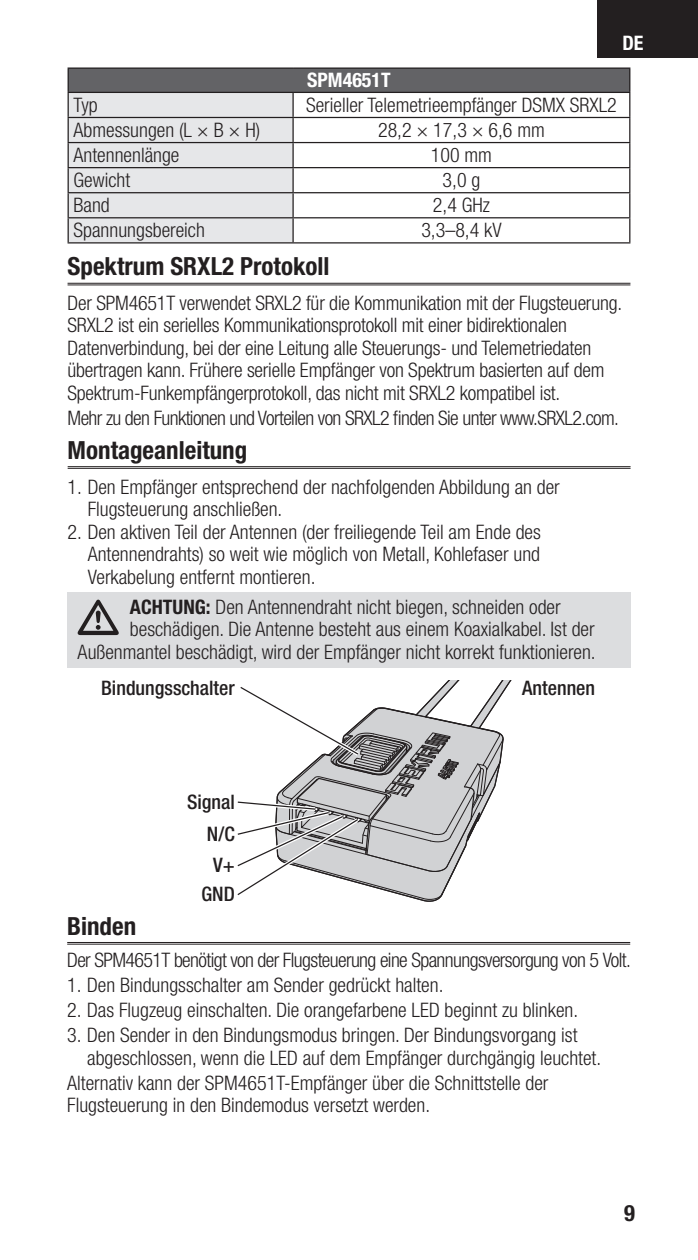
<style>
.page{position:relative;width:698px;height:1260px;background:#fff}
.page>*{position:absolute;margin:0;border:0;box-sizing:border-box;transform-origin:0 0}
.t1{font:700 condensed 25px "Helvetica Neue LT Std";color:#231f20}
.t2{font:700 condensed 22.5px "Helvetica Neue LT Std";color:#231f20}
.t3{font:300 condensed 20px/22.5px "Helvetica Neue LT Std";color:#231f20}
.t4{font:300 condensed 20px "Helvetica Neue LT Std";letter-spacing:-.03em;color:#231f20}
.t5{font:500 condensed 20px/31.5px "Helvetica Neue LT Std";color:#231f20;text-align:right}
.t6{font:700 condensed 20px "Helvetica Neue LT Std";color:#fff}
.s1{font-weight:700}
</style>
<div class="page">
<div style="left:597px;top:0;width:101px;height:57px;background:#231f20"></div>
<div style="left:67px;top:593px;width:563px;height:75px;background:#dcdddf"></div>
<hr style="left:68px;top:283px;width:562px;height:1px;background:#231f20">
<hr style="left:68px;top:285px;width:562px;height:1px;background:#231f20">
<hr style="left:68px;top:466px;width:562px;height:1px;background:#231f20">
<hr style="left:68px;top:468px;width:562px;height:1px;background:#231f20">
<svg style="left:78px;top:600px;width:41px;height:35px"></svg>
<hr style="left:67px;top:942px;width:563px;height:1px;background:#231f20">
<hr style="left:67px;top:944px;width:563px;height:1px;background:#231f20">
<div style="left:68px;top:68px;width:561px;height:24px;background:#636366"></div>
<hr style="left:68px;top:68px;width:225px;height:1px;background:#231f20">
<hr style="left:293px;top:68px;width:337px;height:1px;background:#231f20">
<hr style="left:293px;top:92px;width:337px;height:1px;background:#231f20">
<hr style="left:292px;top:93px;width:2px;height:24px;background:#231f20">
<hr style="left:293px;top:117px;width:337px;height:1px;background:#231f20">
<hr style="left:292px;top:118px;width:2px;height:24px;background:#231f20">
<hr style="left:293px;top:142px;width:337px;height:1px;background:#231f20">
<hr style="left:292px;top:143px;width:2px;height:24px;background:#231f20">
<hr style="left:293px;top:167px;width:337px;height:1px;background:#231f20">
<hr style="left:292px;top:168px;width:2px;height:24px;background:#231f20">
<hr style="left:293px;top:192px;width:337px;height:1px;background:#231f20">
<hr style="left:292px;top:193px;width:2px;height:24px;background:#231f20">
<svg style="left:68px;top:69px;width:225px;height:173px;background:#c7c8ca"></svg>
<hr style="left:293px;top:217px;width:337px;height:1px;background:#231f20">
<hr style="left:292px;top:218px;width:2px;height:24px;background:#231f20">
<svg style="left:629px;top:69px;width:1px;height:173px"></svg>
<hr style="left:68px;top:242px;width:562px;height:2px;background:#231f20">
<svg style="left:237px;top:680px;width:275px;height:222px"></svg>
<p class="t6" style="left:307px;top:73px;width:85px">SPM4651T</p>
<p class="t6" style="left:622px;top:35px;width:23px">DE</p>
<p class="t3" style="left:74px;top:96px;width:26px">Typ</p>
<p class="t3" style="left:306px;top:96px;width:312px">Serieller Telemetrieempfänger DSMX SRXL2</p>
<p class="t3" style="left:74px;top:121px;width:188px">Abmessungen (L × B × H)</p>
<p class="t3" style="left:378px;top:121px;width:168px">28,2 × 17,3 × 6,6 mm</p>
<p class="t3" style="left:74px;top:146px;width:107px">Antennenlänge</p>
<p class="t3" style="left:431px;top:146px;width:63px">100 mm</p>
<p class="t3" style="left:74px;top:171px;width:58px">Gewicht</p>
<p class="t3" style="left:442px;top:171px;width:39px">3,0 g</p>
<p class="t3" style="left:74px;top:196px;width:38px">Band</p>
<p class="t3" style="left:433px;top:196px;width:58px">2,4 GHz</p>
<p class="t3" style="left:74px;top:221px;width:133px">Spannungsbereich</p>
<p class="t3" style="left:421px;top:221px;width:82px">3,3–8,4 kV</p>
<p class="t1" style="left:68px;top:257px;width:263px">Spektrum SRXL2 Protokoll</p>
<p class="t3" style="left:67px;top:293px;width:556px">Der SPM4651T verwendet SRXL2 für die Kommunikation mit der Flugsteuerung.<br>SRXL2 ist ein serielles Kommunikationsprotokoll mit einer bidirektionalen Datenverbindung, bei der eine Leitung alle Steuerungs- und Telemetriedaten übertragen kann. Frühere serielle Empfänger von Spektrum basierten auf dem Spektrum-Funkempfängerprotokoll, das nicht mit SRXL2 kompatibel ist.</p>
<p class="t4" style="left:67px;top:410px;width:553px">Mehr zu den Funktionen und Vorteilen von SRXL2 finden Sie unter www.SRXL2.com.</p>
<p class="t1" style="left:68px;top:441px;width:181px">Montageanleitung</p>
<p class="t3" style="left:88px;top:477px;width:473px;text-indent:-20px">1. Den Empfänger entsprechend der nachfolgenden Abbildung an der<br>Flugsteuerung anschließen.</p>
<p class="t3" style="left:88px;top:522px;width:454px;text-align:justify;text-indent:-20px">2. Den aktiven Teil der Antennen (der freiliegende Teil am Ende des Antennendrahts) so weit wie möglich von Metall, Kohlefaser und Verkabelung entfernt montieren.</p>
<p class="t3" style="left:130px;top:597px;width:432px"><span class="s1">ACHTUNG:</span> Den Antennendraht nicht biegen, schneiden oder</p>
<p class="t3" style="left:130px;top:620px;width:466px">beschädigen. Die Antenne besteht aus einem Koaxialkabel. Ist der</p>
<p class="t3" style="left:78px;top:642px;width:519px">Außenmantel beschädigt, wird der Empfänger nicht korrekt funktionieren.</p>
<p class="t5" style="left:101px;top:674px;width:135px">Bindungsschalter</p>
<p class="t5" style="left:522px;top:674px;width:74px">Antennen</p>
<p class="t5" style="left:187px;top:788px;width:49px">Signal<br>N/C<br>V+</p>
<p class="t5" style="left:201px;top:880px;width:35px">GND</p>
<p class="t1" style="left:67px;top:917px;width:70px">Binden</p>
<p class="t4" style="left:67px;top:953px;width:565px">Der SPM4651T benötigt von der Flugsteuerung eine Spannungsversorgung von 5 Volt.</p>
<p class="t3" style="left:67px;top:976px;width:378px">1. Den Bindungsschalter am Sender gedrückt halten.</p>
<p class="t3" style="left:67px;top:1001px;width:512px">2. Das Flugzeug einschalten. Die orangefarbene LED beginnt zu blinken.</p>
<p class="t3" style="left:87px;top:1026px;width:515px;text-indent:-20px">3. Den Sender in den Bindungsmodus bringen. Der Bindungsvorgang ist abgeschlossen, wenn die LED auf dem Empfänger durchgängig leuchtet.</p>
<p class="t3" style="left:67px;top:1073px;width:482px">Alternativ kann der SPM4651T-Empfänger über die Schnittstelle der<br>Flugsteuerung in den Bindemodus versetzt werden.</p>
<p class="t2" style="left:624px;top:1205px;width:12px">9</p>
</div>
